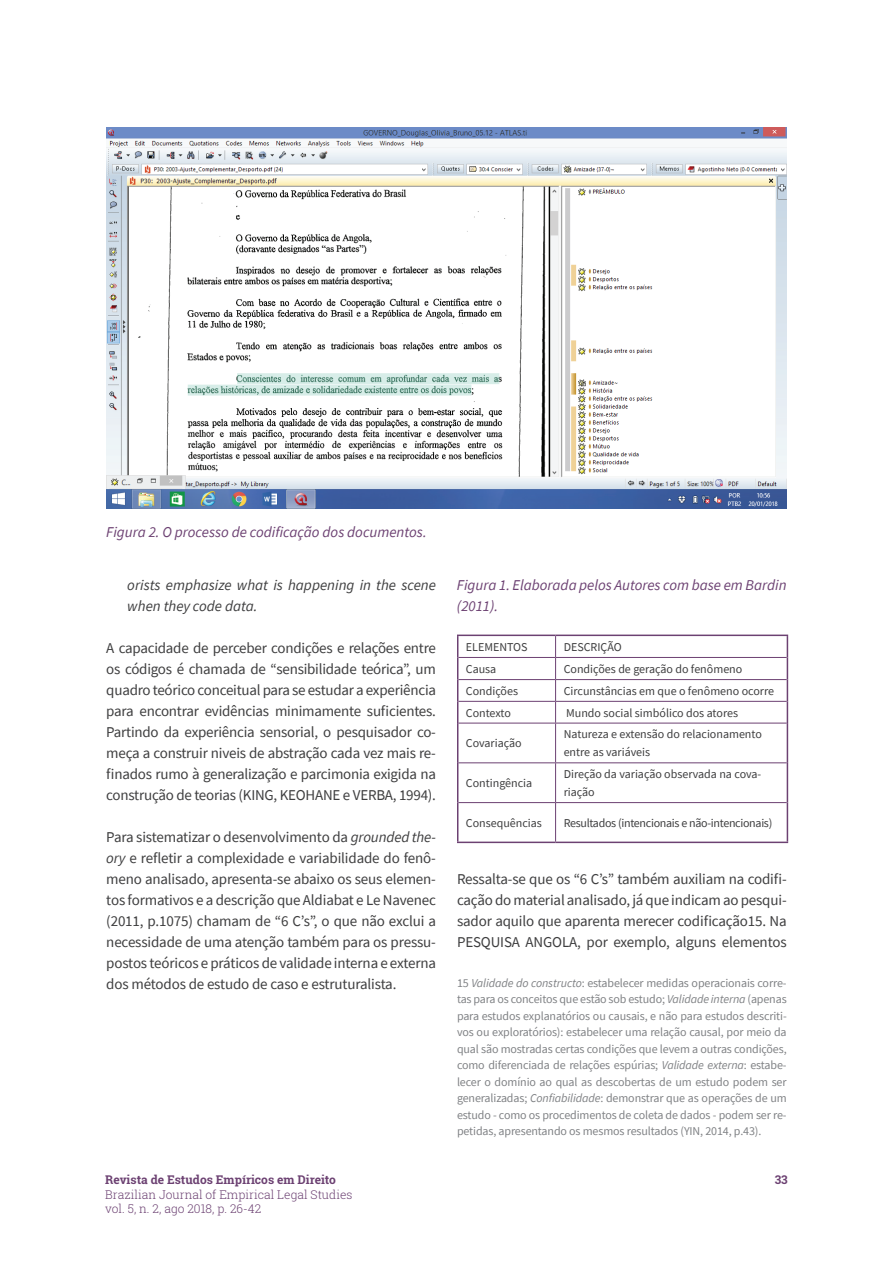
<style>
.page{position:relative;width:893px;height:1263px;background:#fff}
.page>*{position:absolute;margin:0;border:0;box-sizing:border-box;transform-origin:0 0}
.t1{font:15px/21px "Source Sans Pro";letter-spacing:-.01em;color:#3e3e3f;text-align:justify}
.t2{font:italic 15px/21px "Source Sans Pro";color:#6c4172}
.t3{font:italic 15px/21px "Source Sans Pro";color:#3e3e3f}
.t4{font:12px/16.5px "Source Sans Pro";letter-spacing:-.01em;color:#808285;text-align:justify}
.t5{font:12px/18px "Source Sans Pro";color:#3e3e3f}
.t6{font:300 12px/14.4px "Roboto Slab";color:#6c4172}
.t7{font:12px "Source Sans Pro";letter-spacing:-.025em;color:#3e3e3f}
.t8{font:700 12px "Roboto Slab";color:#6c4172}
.s1{font-style:italic}
</style>
<div class="page">
<hr style="left:457px;top:635px;width:99px;height:1px;background:#6c4172">
<hr style="left:556px;top:635px;width:232px;height:1px;background:#6c4172">
<svg style="left:457px;top:636px;width:1px;height:87px"></svg>
<svg style="left:787px;top:636px;width:1px;height:87px"></svg>
<hr style="left:457px;top:723px;width:1px;height:40px;background:#6c4172">
<hr style="left:787px;top:723px;width:1px;height:40px;background:#6c4172">
<hr style="left:457px;top:763px;width:1px;height:40px;background:#6c4172">
<hr style="left:787px;top:763px;width:1px;height:40px;background:#6c4172">
<hr style="left:457px;top:803px;width:1px;height:39px;background:#6c4172">
<hr style="left:787px;top:803px;width:1px;height:39px;background:#6c4172">
<hr style="left:457px;top:842px;width:99px;height:1px;background:#6c4172">
<hr style="left:556px;top:842px;width:232px;height:1px;background:#6c4172">
<hr style="left:458px;top:657px;width:98px;height:1px;background:#6c4172">
<hr style="left:556px;top:657px;width:231px;height:1px;background:#6c4172">
<hr style="left:458px;top:679px;width:98px;height:1px;background:#6c4172">
<hr style="left:556px;top:679px;width:231px;height:1px;background:#6c4172">
<hr style="left:458px;top:701px;width:98px;height:1px;background:#6c4172">
<hr style="left:556px;top:701px;width:231px;height:1px;background:#6c4172">
<svg style="left:555px;top:636px;width:1px;height:87px"></svg>
<hr style="left:458px;top:723px;width:98px;height:1px;background:#6c4172">
<hr style="left:556px;top:723px;width:231px;height:1px;background:#6c4172">
<hr style="left:555px;top:723px;width:1px;height:39px;background:#6c4172">
<hr style="left:458px;top:762px;width:98px;height:1px;background:#6c4172">
<hr style="left:556px;top:762px;width:231px;height:1px;background:#6c4172">
<hr style="left:555px;top:763px;width:1px;height:39px;background:#6c4172">
<hr style="left:458px;top:802px;width:98px;height:1px;background:#6c4172">
<hr style="left:556px;top:802px;width:231px;height:1px;background:#6c4172">
<hr style="left:555px;top:803px;width:1px;height:39px;background:#6c4172">
<img style="left:106px;top:128px;width:681px;height:381px">
<p class="t2" style="left:106px;top:521px;width:322px">Figura 2. O processo de codificação dos documentos.</p>
<p class="t3" style="left:127px;top:574px;width:310px">orists emphasize what is happening in the scene when they code data.</p>
<p class="t1" style="left:106px;top:637px;width:331px">A capacidade de perceber condições e relações entre os códigos é chamada de “sensibilidade teórica”, um quadro teórico conceitual para se estudar a experiência para encontrar evidências minimamente suficientes.<br>Partindo da experiência sensorial, o pesquisador co&shy;meça a construir niveis de abstração cada vez mais re&shy;finados rumo à generalização e parcimonia exigida na construção de teorias (KING, KEOHANE e VERBA, 1994).</p>
<p class="t1" style="left:106px;top:826px;width:331px">Para sistematizar o desenvolvimento da <span class="s1">grounded the&shy;ory</span> e refletir a complexidade e variabilidade do fenô&shy;meno analisado, apresenta-se abaixo os seus elemen&shy;tos formativos e a descrição que Aldiabat e Le Navenec (2011, p.1075) chamam de “6 C’s”, o que não exclui a necessidade de uma atenção também para os pressu&shy;postos teóricos e práticos de validade interna e externa dos métodos de estudo de caso e estruturalista.</p>
<p class="t8" style="left:105px;top:1171px;width:232px">Revista de Estudos Empíricos em Direito</p>
<p class="t6" style="left:105px;top:1187px;width:249px">Brazilian Journal of Empirical Legal Studies vol. 5, n. 2, ago 2018, p. 26-42</p>
<p class="t2" style="left:457px;top:574px;width:331px">Figura 1. Elaborada pelos Autores com base em Bardin (2011).</p>
<p class="t5" style="left:466px;top:638px;width:63px">ELEMENTOS</p>
<p class="t5" style="left:564px;top:638px;width:60px">DESCRIÇÃO</p>
<p class="t5" style="left:466px;top:660px;width:32px">Causa</p>
<p class="t5" style="left:564px;top:660px;width:180px">Condições de geração do fenômeno</p>
<p class="t5" style="left:466px;top:682px;width:54px">Condições</p>
<p class="t5" style="left:564px;top:682px;width:212px">Circunstâncias em que o fenômeno ocorre</p>
<p class="t5" style="left:466px;top:704px;width:47px">Contexto</p>
<p class="t5" style="left:566px;top:704px;width:173px">Mundo social simbólico dos atores</p>
<p class="t5" style="left:466px;top:734px;width:57px">Covariação</p>
<p class="t5" style="left:564px;top:725px;width:200px">Natureza e extensão do relacionamento entre as variáveis</p>
<p class="t5" style="left:466px;top:774px;width:68px">Contingência</p>
<p class="t5" style="left:564px;top:765px;width:199px">Direção da variação observada na cova&shy;riação</p>
<p class="t5" style="left:466px;top:814px;width:78px">Consequências</p>
<p class="t7" style="left:564px;top:815px;width:210px">Resultados (intencionais e não-intencionais)</p>
<p class="t1" style="left:457px;top:868px;width:331px">Ressalta-se que os “6 C’s” também auxiliam na codifi&shy;cação do material analisado, já que indicam ao pesqui&shy;sador aquilo que aparenta merecer codificação15. Na PESQUISA ANGOLA, por exemplo, alguns elementos</p>
<p class="t4" style="left:457px;top:974px;width:331px">15 <span class="s1">Validade do constructo</span>: estabelecer medidas operacionais corre&shy;tas para os conceitos que estão sob estudo; <span class="s1">Validade interna</span> (apenas para estudos explanatórios ou causais, e não para estudos descriti&shy;vos ou exploratórios): estabelecer uma relação causal, por meio da qual são mostradas certas condições que levem a outras condições, como diferenciada de relações espúrias; <span class="s1">Validade externa</span>: estabe&shy;lecer o domínio ao qual as descobertas de um estudo podem ser generalizadas; <span class="s1">Confiabilidade</span>: demonstrar que as operações de um estudo - como os procedimentos de coleta de dados - podem ser re&shy;petidas, apresentando os mesmos resultados (YIN, 2014, p.43).</p>
<p class="t8" style="left:775px;top:1171px;width:15px">33</p>
</div>
